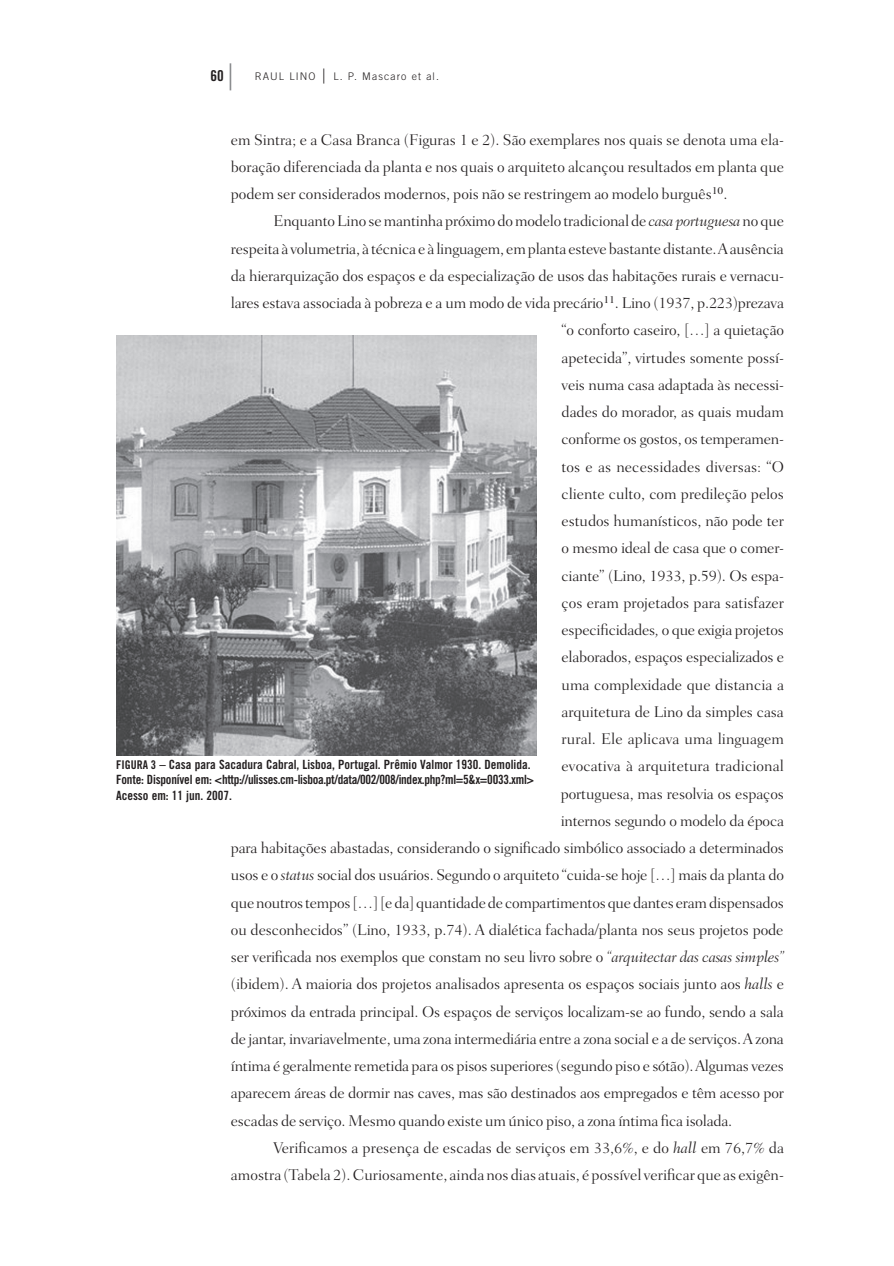
<style>
.page{position:relative;width:894px;height:1266px;background:#fff}
.page>*{position:absolute;margin:0;border:0;box-sizing:border-box;transform-origin:0 0}
.t1{font:300 15.75px/27.3px "Fairfield LH";letter-spacing:-.015em;color:#231f20;text-align:justify}
.t2{font:300 15.75px "Fairfield LH";letter-spacing:.005em;color:#231f20}
.t3{font:15px "Trade Gothic Bold Cond Twenty";color:#231f20}
.t4{font:12.75px/15.8px "Trade Gothic Bold Cond Twenty";color:#231f20}
.t5{font:12px "Trade Gothic Bold Cond Twenty";color:#231f20}
.t6{font:300 10.5px "Trade Gothic";letter-spacing:.1em;color:#231f20}
.s1{font-family:"Apple Garamond";font-weight:300;font-size:27px;color:#808285}
.s2{font-family:"Apple Garamond";font-size:15px}
.s3{font-style:italic}
.s4{font-size:12px}
</style>
<div class="page">
<img style="left:116px;top:335px;width:420px;height:420px">
<p class="t3" style="left:210px;top:67px;width:28px">60<span class="s1">|</span></p>
<p class="t6" style="left:255px;top:70px;width:17px">raul</p>
<p class="t6" style="left:289px;top:70px;width:8px">lino</p>
<p class="t6" style="left:320px;top:70px;width:120px"><span class="s2">|</span> L. P. Mascaro et al.</p>
<p class="t1" style="left:231px;top:126px;width:554px">em Sintra; e a Casa Branca (Figuras 1 e 2). São exemplares nos quais se denota uma ela‑ boração diferenciada da planta e nos quais o arquiteto alcançou resultados em planta que podem ser considerados modernos, pois não se restringem ao modelo burguês<sup>10</sup>.</p>
<p class="t1" style="left:273px;top:208px;width:512px">Enquanto Lino se mantinha próximo do modelo tradicional de <span class="s3">casa portuguesa</span> no que</p>
<p class="t1" style="left:231px;top:235px;width:554px">respeita à volumetria, à técnica e à linguagem, em planta esteve bastante distante. A ausência</p>
<p class="t1" style="left:231px;top:262px;width:554px">da hierarquização dos espaços e da especialização de usos das habitações rurais e vernacu‑</p>
<p class="t1" style="left:231px;top:289px;width:554px">lares estava associada à pobreza e a um modo de vida precário<sup>11</sup>. Lino (1937, p.223)prezava</p>
<p class="t1" style="left:561px;top:316px;width:224px">“o conforto caseiro, […] a quietação</p>
<p class="t1" style="left:561px;top:344px;width:224px">apetecida”, virtudes somente possí‑</p>
<p class="t1" style="left:561px;top:371px;width:224px">veis numa casa adaptada às necessi‑</p>
<p class="t1" style="left:561px;top:398px;width:224px">dades do morador, as quais mudam</p>
<p class="t1" style="left:561px;top:425px;width:224px">conforme os gostos, os temperamen‑</p>
<p class="t2" style="left:561px;top:457px;width:224px">tos e as necessidades diversas: “O</p>
<p class="t1" style="left:561px;top:480px;width:224px">cliente culto, com predileção pelos</p>
<p class="t1" style="left:561px;top:507px;width:224px">estudos humanísticos, não pode ter</p>
<p class="t1" style="left:561px;top:534px;width:224px">o mesmo ideal de casa que o comer‑</p>
<p class="t1" style="left:561px;top:562px;width:224px">ciante” (Lino, 1933, p.59). Os espa‑</p>
<p class="t1" style="left:561px;top:589px;width:224px">ços eram projetados para satisfazer</p>
<p class="t1" style="left:561px;top:616px;width:224px">especificidades<span class="s3">,</span> o que exigia projetos</p>
<p class="t1" style="left:561px;top:643px;width:224px">elaborados, espaços especializados e</p>
<p class="t1" style="left:561px;top:670px;width:224px">uma complexidade que distancia a</p>
<p class="t1" style="left:561px;top:698px;width:224px">arquitetura de Lino da simples casa</p>
<p class="t2" style="left:561px;top:730px;width:224px">rural. Ele aplicava uma linguagem</p>
<p class="t2" style="left:561px;top:757px;width:224px">evocativa à arquitetura tradicional</p>
<p class="t1" style="left:560px;top:779px;width:225px">portuguesa, mas resolvia os espaços</p>
<p class="t1" style="left:560px;top:807px;width:225px">internos segundo o modelo da época</p>
<p class="t1" style="left:231px;top:834px;width:554px">para habitações abastadas, considerando o significado simbólico associado a determinados</p>
<p class="t1" style="left:231px;top:861px;width:554px">usos e o <span class="s3">status</span> social dos usuários. Segundo o arquiteto “cuida‑se hoje […] mais da planta do</p>
<p class="t1" style="left:231px;top:888px;width:554px">que noutros tempos […] [e da] quantidade de compartimentos que dantes eram dispensados</p>
<p class="t1" style="left:231px;top:916px;width:554px">ou desconhecidos” (Lino, 1933, p.74). A dialética fachada/planta nos seus projetos pode</p>
<p class="t1" style="left:231px;top:943px;width:554px">ser verificada nos exemplos que constam no seu livro sobre o <span class="s3">“arquitectar das casas simples”</span></p>
<p class="t1" style="left:231px;top:970px;width:554px">(ibidem). A maioria dos projetos analisados apresenta os espaços sociais junto aos <span class="s3">halls</span> e</p>
<p class="t1" style="left:231px;top:997px;width:554px">próximos da entrada principal. Os espaços de serviços localizam‑se ao fundo, sendo a sala</p>
<p class="t1" style="left:231px;top:1024px;width:554px">de jantar, invariavelmente, uma zona intermediária entre a zona social e a de serviços. A zona</p>
<p class="t1" style="left:231px;top:1052px;width:554px">íntima é geralmente remetida para os pisos superiores (segundo piso e sótão). Algumas vezes</p>
<p class="t1" style="left:231px;top:1079px;width:554px">aparecem áreas de dormir nas caves, mas são destinados aos empregados e têm acesso por</p>
<p class="t1" style="left:231px;top:1106px;width:503px">escadas de serviço. Mesmo quando existe um único piso, a zona íntima fica isolada.</p>
<p class="t1" style="left:273px;top:1133px;width:512px">Verificamos a presença de escadas de serviços em 33,6%, e do <span class="s3">hall</span> em 76,7% da</p>
<p class="t1" style="left:231px;top:1161px;width:554px">amostra (Tabela 2). Curiosamente, ainda nos dias atuais, é possível verificar que as exigên‑</p>
<p class="t4" style="left:116px;top:756px;width:419px;text-indent:35px"><span class="s4">3</span> – Casa para Sacadura Cabral, Lisboa, Portugal. Prêmio Valmor 1930. Demolida.<br>Fonte: Disponível em: &lt;http://ulisses.cm‑lisboa.pt/data/002/008/index.php?ml=5&amp;x=0033.xml&gt;<br>Acesso em: 11 jun. 2007.</p>
<p class="t5" style="left:116px;top:757px;width:12px">Figura</p>
</div>
